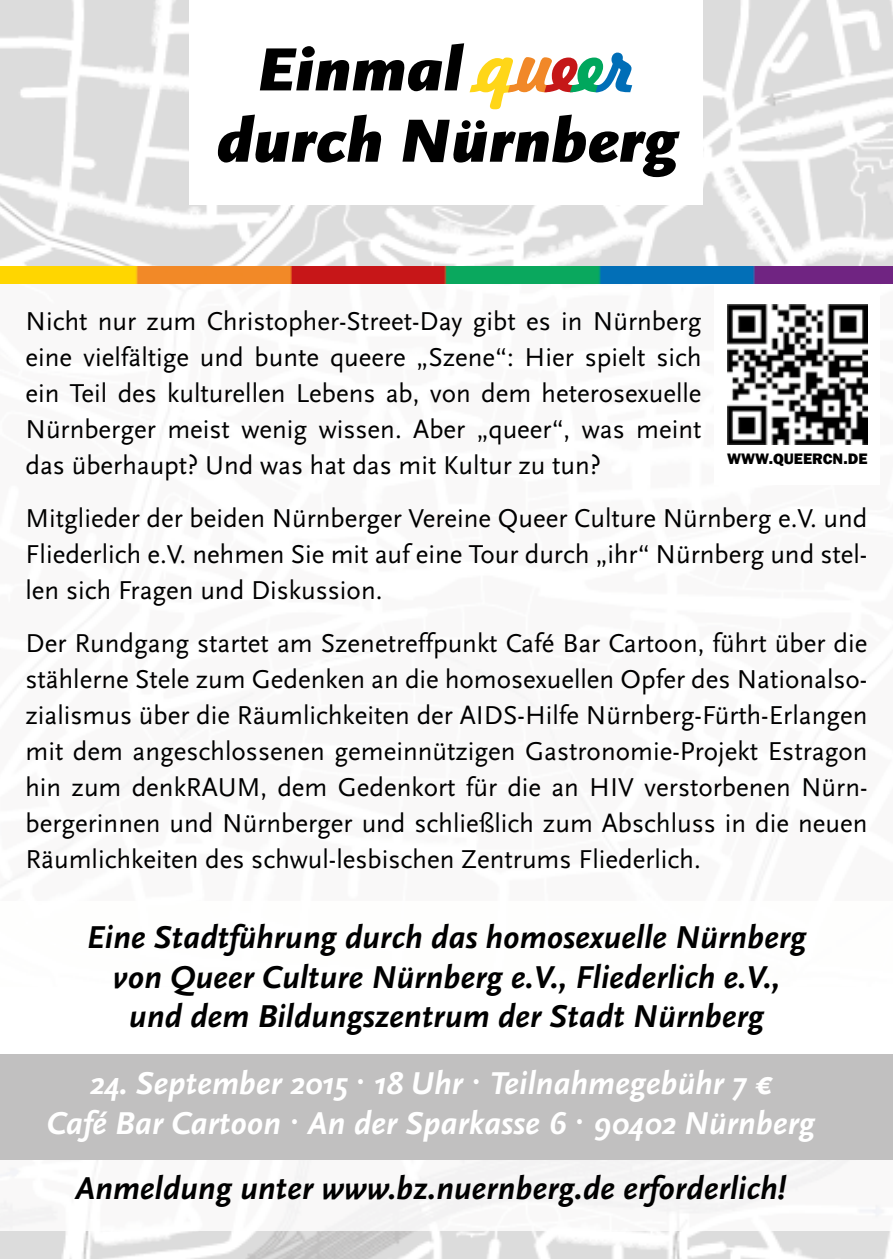
<style>
.page{position:relative;width:893px;height:1259px;background:#fff}
.page>*{position:absolute;margin:0;border:0;box-sizing:border-box;transform-origin:0 0}
.t1{font:italic 900 63.6px/71.4px "Scala Sans";color:#000;text-align:center}
.t2{font:italic 700 33px/39.6px "Scala Sans";color:#000;text-align:center}
.t3{font:italic 700 33px/39.6px "Scala Sans";color:#fff;text-align:center}
.t4{font:27px/36px "Scala Sans";color:#000;text-align:justify}
.t5{font:800 15.6px "Franklin Gothic";color:#000}
.s1{font-family:"Freehand 521 BT Regular C";font-weight:400;font-style:normal;font-size:69px;color:#ffd618}
.s2{font-family:"Freehand 521 BT Regular C";font-weight:400;font-style:normal;font-size:69px;color:#f18829}
.s3{font-family:"Freehand 521 BT Regular C";font-weight:400;font-style:normal;font-size:69px;color:#c51718}
.s4{font-family:"Freehand 521 BT Regular C";font-weight:400;font-style:normal;font-size:69px;color:#00a75d}
.s5{font-family:"Freehand 521 BT Regular C";font-weight:400;font-style:normal;font-size:69px;color:#006eb7}
</style>
<div class="page">
<img style="left:0;top:1160px;width:890px;height:99px">
<div style="left:0;top:1054px;width:893px;height:106px;background:#c1c0c0"></div>
<img style="left:727px;top:304px;width:140px;height:140px">
<img style="left:0;top:0;width:893px;height:283px">
<div style="left:190px;top:0;width:513px;height:204px;background:#fff"></div>
<svg style="left:469px;top:52px;width:164px;height:58px"></svg>
<h1 class="t1" style="left:216px;top:37px;width:462px">Einmal <span class="s1">q</span><span class="s2">u</span><span class="s3">e</span><span class="s4">e</span><span class="s5">r </span>durch Nürnberg</h1>
<p class="t4" style="left:26px;top:304px;width:678px">Nicht nur zum Christopher-Street-Day gibt es in Nürnberg eine vielfältige und bunte queere „Szene“: Hier spielt sich ein Teil des kulturellen Lebens ab, von dem heterosexuelle Nürnberger meist wenig wissen. Aber „queer“, was meint das überhaupt? Und was hat das mit Kultur zu tun?</p>
<p class="t4" style="left:26px;top:501px;width:843px">Mitglieder der beiden Nürnberger Vereine Queer Culture Nürnberg e.V. und Fliederlich e.V. nehmen Sie mit auf eine Tour durch „ihr“ Nürnberg und stel&shy;len sich Fragen und Diskussion.</p>
<p class="t4" style="left:26px;top:626px;width:843px">Der Rundgang startet am Szenetreffpunkt Café Bar Cartoon, führt über die stählerne Stele zum Gedenken an die homosexuellen Opfer des Nationalso&shy;zialismus über die Räumlichkeiten der AIDS-Hilfe Nürnberg-Fürth-Erlangen mit dem angeschlossenen gemeinnützigen Gastronomie-Projekt Estragon hin zum denkRAUM, dem Gedenkort für die an HIV verstorbenen Nürn&shy;bergerinnen und Nürnberger und schließlich zum Abschluss in die neuen Räumlichkeiten des schwul-lesbischen Zentrums Fliederlich.</p>
<p class="t5" style="left:727px;top:448px;width:142px">WWW.QUEERCN.DE</p>
<p class="t2" style="left:87px;top:918px;width:721px">Eine Stadtführung durch das homosexuelle Nürnberg von Queer Culture Nürnberg e.V., Fliederlich e.V., und dem Bildungszentrum der Stadt Nürnberg</p>
<p class="t3" style="left:47px;top:1064px;width:769px">24. September 2015 18 Uhr Teilnahmegebühr 7 €<br>Café Bar Cartoon An der Sparkasse 6 90402 Nürnberg</p>
<p class="t2" style="left:75px;top:1169px;width:712px">Anmeldung unter www.bz.nuernberg.de erforderlich!</p>
</div>
